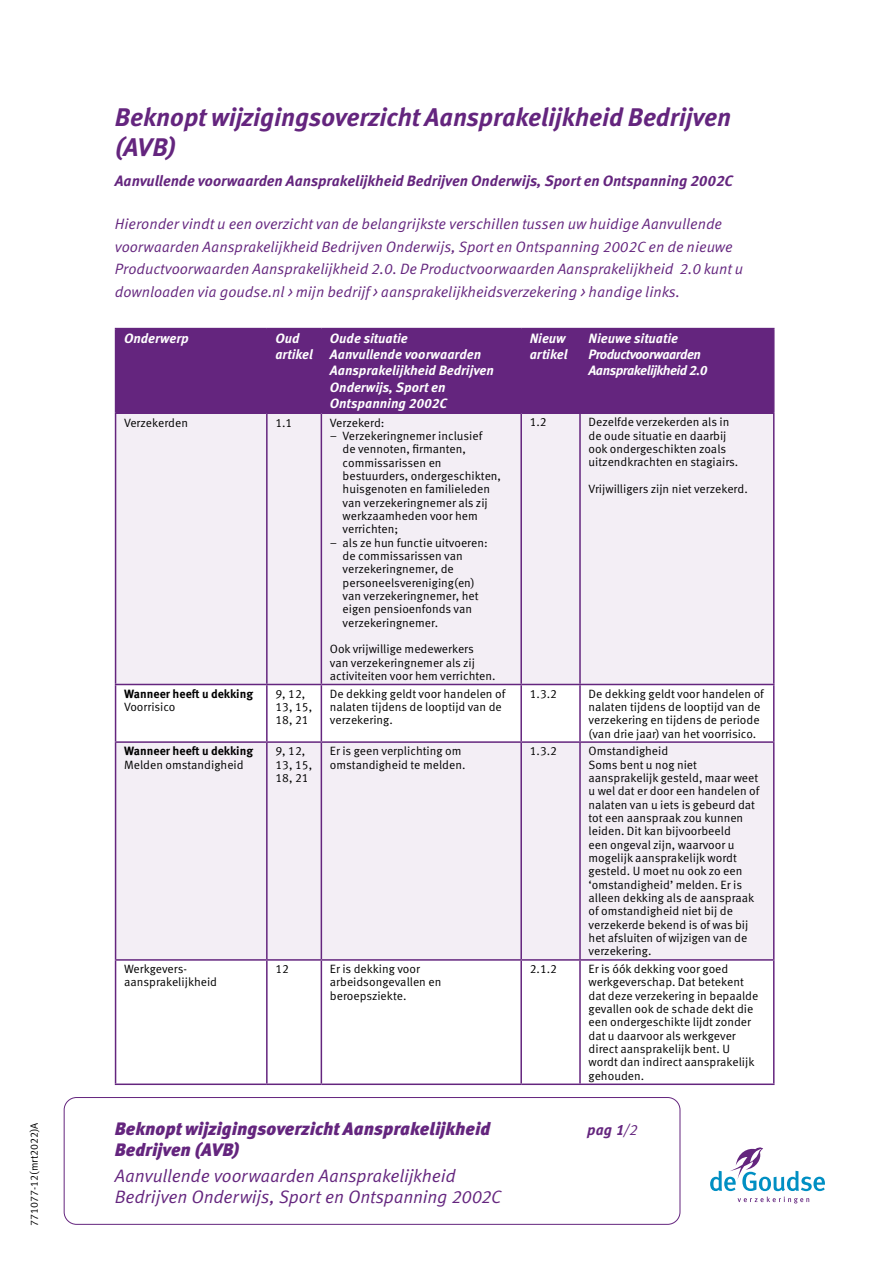
<style>
.page{position:relative;width:893px;height:1263px;background:#fff}
.page>*{position:absolute;margin:0;border:0;box-sizing:border-box;transform-origin:0 0}
.t1{font:italic 700 25.5px/30px "Meta OT";letter-spacing:-.005em;color:#64257e}
.t2{font:18px/21px "Meta OT Norm Ita";letter-spacing:-.01em;color:#64257e}
.t3{font:italic 900 18px "Meta OT";color:#64257e}
.t4{font:15px/22.5px "Meta OT Norm Ita";color:#64257e}
.t5{font:italic 700 15px "Meta OT";color:#64257e}
.t6{font:italic 700 13.5px/16.2px "Meta OT";color:#fff}
.t7{font:italic 700 13.5px/16.2px "Meta OT";letter-spacing:-.04em;color:#fff}
.t8{font:12px/13.4px "Meta OT Norm";color:#000}
.t9{font:700 12px "Meta OT";color:#000}
.t10{font:10.5px "Meta OT Norm";color:#000}
.s1{font-family:"Meta OT Norm Ita"}
.s2{font-family:"Meta OT Norm Ita";font-weight:400;font-style:normal}
</style>
<div class="page">
<div style="left:116px;top:329px;width:657px;height:83px;background:#64257e"></div>
<div style="left:116px;top:414px;width:657px;height:270px;background:#f3eef5"></div>
<svg style="left:116px;top:685px;width:657px;height:398px;fill:#f3eef5"></svg>
<hr style="left:266px;top:329px;width:2px;height:83px;background:#64257e">
<hr style="left:115px;top:414px;width:1px;height:270px;background:#64257e">
<hr style="left:266px;top:414px;width:2px;height:270px;background:#64257e">
<hr style="left:321px;top:414px;width:1px;height:270px;background:#64257e">
<hr style="left:520px;top:414px;width:2px;height:270px;background:#64257e">
<hr style="left:579px;top:414px;width:2px;height:270px;background:#64257e">
<hr style="left:773px;top:414px;width:1px;height:270px;background:#64257e">
<hr style="left:115px;top:684px;width:152px;height:1px;background:#64257e">
<hr style="left:115px;top:685px;width:1px;height:56px;background:#64257e">
<hr style="left:267px;top:684px;width:54px;height:1px;background:#64257e">
<hr style="left:266px;top:685px;width:2px;height:56px;background:#64257e">
<hr style="left:321px;top:684px;width:200px;height:1px;background:#64257e">
<hr style="left:321px;top:685px;width:1px;height:56px;background:#64257e">
<hr style="left:521px;top:684px;width:59px;height:1px;background:#64257e">
<hr style="left:520px;top:685px;width:2px;height:56px;background:#64257e">
<hr style="left:580px;top:684px;width:194px;height:1px;background:#64257e">
<hr style="left:579px;top:685px;width:2px;height:56px;background:#64257e">
<hr style="left:773px;top:685px;width:1px;height:56px;background:#64257e">
<hr style="left:115px;top:741px;width:152px;height:2px;background:#64257e">
<hr style="left:115px;top:743px;width:1px;height:216px;background:#64257e">
<hr style="left:267px;top:741px;width:54px;height:2px;background:#64257e">
<hr style="left:266px;top:743px;width:2px;height:216px;background:#64257e">
<hr style="left:321px;top:741px;width:200px;height:2px;background:#64257e">
<hr style="left:321px;top:743px;width:1px;height:216px;background:#64257e">
<hr style="left:521px;top:741px;width:59px;height:2px;background:#64257e">
<hr style="left:520px;top:743px;width:2px;height:216px;background:#64257e">
<hr style="left:580px;top:741px;width:194px;height:2px;background:#64257e">
<hr style="left:579px;top:743px;width:2px;height:216px;background:#64257e">
<hr style="left:773px;top:743px;width:1px;height:216px;background:#64257e">
<hr style="left:115px;top:959px;width:152px;height:2px;background:#64257e">
<hr style="left:115px;top:961px;width:1px;height:122px;background:#64257e">
<hr style="left:267px;top:959px;width:54px;height:2px;background:#64257e">
<hr style="left:266px;top:961px;width:2px;height:122px;background:#64257e">
<hr style="left:321px;top:959px;width:200px;height:2px;background:#64257e">
<hr style="left:321px;top:961px;width:1px;height:122px;background:#64257e">
<hr style="left:521px;top:959px;width:59px;height:2px;background:#64257e">
<hr style="left:520px;top:961px;width:2px;height:122px;background:#64257e">
<hr style="left:580px;top:959px;width:194px;height:2px;background:#64257e">
<hr style="left:579px;top:961px;width:2px;height:122px;background:#64257e">
<hr style="left:773px;top:961px;width:1px;height:122px;background:#64257e">
<hr style="left:115px;top:1083px;width:152px;height:2px;background:#64257e">
<hr style="left:267px;top:1083px;width:54px;height:2px;background:#64257e">
<hr style="left:321px;top:1083px;width:200px;height:2px;background:#64257e">
<hr style="left:521px;top:1083px;width:59px;height:2px;background:#64257e">
<hr style="left:580px;top:1083px;width:194px;height:2px;background:#64257e">
<hr style="left:321px;top:329px;width:1px;height:83px;background:#64257e">
<hr style="left:520px;top:329px;width:2px;height:83px;background:#64257e">
<hr style="left:579px;top:329px;width:2px;height:83px;background:#64257e">
<hr style="left:115px;top:328px;width:152px;height:1px;background:#64257e">
<hr style="left:115px;top:329px;width:1px;height:83px;background:#64257e">
<hr style="left:267px;top:328px;width:54px;height:1px;background:#64257e">
<hr style="left:321px;top:328px;width:200px;height:1px;background:#64257e">
<hr style="left:521px;top:328px;width:59px;height:1px;background:#64257e">
<hr style="left:580px;top:328px;width:194px;height:1px;background:#64257e">
<hr style="left:773px;top:329px;width:1px;height:83px;background:#64257e">
<hr style="left:115px;top:412px;width:152px;height:2px;background:#64257e">
<hr style="left:267px;top:412px;width:54px;height:2px;background:#64257e">
<hr style="left:321px;top:412px;width:200px;height:2px;background:#64257e">
<hr style="left:521px;top:412px;width:59px;height:2px;background:#64257e">
<hr style="left:580px;top:412px;width:194px;height:2px;background:#64257e">
<svg style="left:710px;top:1147px;width:115px;height:56px"></svg>
<div style="left:64px;top:1097px;width:616px;height:128px;border:1px solid #64257e;border-radius:12px"></div>
<h1 class="t1" style="left:115px;top:102px;width:618px">Beknopt wijzigingsoverzicht Aansprakelijkheid Bedrijven (AVB)</h1>
<p class="t5" style="left:115px;top:171px;width:620px">Aanvullende voorwaarden Aansprakelijkheid Bedrijven Onderwijs, Sport en Ontspanning 2002C</p>
<p class="t4" style="left:115px;top:213px;width:630px">Hieronder vindt u een overzicht van de belangrijkste verschillen tussen uw huidige Aanvullende voorwaarden Aansprakelijkheid Bedrijven Onderwijs, Sport en Ontspanning 2002C en de nieuwe Productvoorwaarden Aansprakelijkheid 2.0. De Productvoorwaarden Aansprakelijkheid 2.0 kunt u downloaden via goudse.nl &gt; mijn bedrijf &gt; aansprakelijkheidsverzekering &gt; handige links.</p>
<p class="t6" style="left:124px;top:330px;width:66px">Onderwerp</p>
<p class="t6" style="left:275px;top:330px;width:39px">Oud artikel</p>
<p class="t6" style="left:330px;top:330px;width:166px">Oude situatie<br>Aanvullende voorwaarden<br>Aansprakelijkheid Bedrijven<br>Onderwijs, Sport en<br>Ontspanning 2002C</p>
<p class="t6" style="left:530px;top:330px;width:39px">Nieuw artikel</p>
<p class="t7" style="left:588px;top:330px;width:120px">Nieuwe situatie<br>Productvoorwaarden<br>Aansprakelijkheid 2.0</p>
<p class="t8" style="left:124px;top:416px;width:65px">Verzekerden</p>
<p class="t8" style="left:275px;top:416px;width:19px">1.1</p>
<p class="t8" style="left:330px;top:416px;width:56px">Verzekerd:</p>
<p class="t8" style="left:343px;top:429px;width:160px;text-indent:-13px"><span class="s1">–</span> Verzekeringnemer inclusief<br>de vennoten, firmanten, commissarissen en bestuurders, ondergeschikten, huisgenoten en familieleden van verzekeringnemer als zij werkzaamheden voor hem verrichten;</p>
<p class="t8" style="left:343px;top:536px;width:147px;text-indent:-13px"><span class="s1">–</span> als ze hun functie uitvoeren: de commissarissen van verzekeringnemer, de personeelsvereniging(en) van verzekeringnemer, het eigen pensioenfonds van verzekeringnemer.</p>
<p class="t8" style="left:330px;top:643px;width:167px">Ook vrijwillige medewerkers<br>van verzekeringnemer als zij activiteiten voor hem verrichten.</p>
<p class="t8" style="left:530px;top:416px;width:19px">1.2</p>
<p class="t8" style="left:588px;top:416px;width:151px">Dezelfde verzekerden als in de oude situatie en daarbij ook ondergeschikten zoals uitzendkrachten en stagiairs.</p>
<p class="t8" style="left:588px;top:482px;width:161px">Vrijwilligers zijn niet verzekerd.</p>
<p class="t9" style="left:124px;top:686px;width:131px">Wanneer heeft u dekking</p>
<p class="t8" style="left:124px;top:700px;width:53px">Voorrisico</p>
<p class="t9" style="left:124px;top:743px;width:131px">Wanneer heeft u dekking</p>
<p class="t8" style="left:124px;top:758px;width:121px">Melden omstandigheid</p>
<p class="t8" style="left:275px;top:687px;width:38px">9, 12,<br>13, 15,<br>18, 21</p>
<p class="t8" style="left:330px;top:687px;width:177px">De dekking geldt voor handelen of nalaten tijdens de looptijd van de verzekering.</p>
<p class="t8" style="left:530px;top:687px;width:29px">1.3.2</p>
<p class="t8" style="left:588px;top:687px;width:177px">De dekking geldt voor handelen of nalaten tijdens de looptijd van de verzekering en tijdens de periode (van drie jaar) van het voorrisico.</p>
<p class="t8" style="left:275px;top:744px;width:38px">9, 12,<br>13, 15,<br>18, 21</p>
<p class="t8" style="left:330px;top:744px;width:137px">Er is geen verplichting om omstandigheid te melden.</p>
<p class="t8" style="left:530px;top:744px;width:29px">1.3.2</p>
<p class="t8" style="left:588px;top:744px;width:172px">Omstandigheid<br>Soms bent u nog niet aansprakelijk gesteld, maar weet u wel dat er door een handelen of nalaten van u iets is gebeurd dat tot een aanspraak zou kunnen leiden. Dit kan bijvoorbeeld<br>een ongeval zijn, waarvoor u mogelijk aansprakelijk wordt gesteld. U moet nu ook zo een ‘omstandigheid’ melden. Er is alleen dekking als de aanspraak of omstandigheid niet bij de verzekerde bekend is of was bij het afsluiten of wijzigen van de verzekering.</p>
<p class="t8" style="left:124px;top:962px;width:95px">Werkgevers&shy;aansprakelijkheid</p>
<p class="t8" style="left:275px;top:962px;width:15px">12</p>
<p class="t8" style="left:330px;top:962px;width:113px">Er is dekking voor arbeidsongevallen en beroepsziekte.</p>
<p class="t8" style="left:530px;top:962px;width:29px">2.1.2</p>
<p class="t8" style="left:589px;top:962px;width:171px">Er is óók dekking voor goed werkgeverschap. Dat betekent dat deze verzekering in bepaalde gevallen ook de schade dekt die een ondergeschikte lijdt zonder dat u daarvoor als werkgever direct aansprakelijk bent. U wordt dan indirect aansprakelijk gehouden.</p>
<p class="t10" style="left:28px;top:1226px;width:105px;rotate:-90deg">771077-12(mrt2022)A</p>
<h2 class="t3" style="left:115px;top:1118px;width:377px">Beknopt wijzigingsoverzicht Aansprakelijkheid</h2>
<p class="t5" style="left:587px;top:1121px;width:52px">pag 1<span class="s2">/2</span></p>
<h2 class="t3" style="left:115px;top:1139px;width:126px">Bedrijven (AVB)</h2>
<h2 class="t2" style="left:115px;top:1166px;width:388px">Aanvullende voorwaarden Aansprakelijkheid<br>Bedrijven Onderwijs, Sport en Ontspanning 2002C</h2>
</div>
